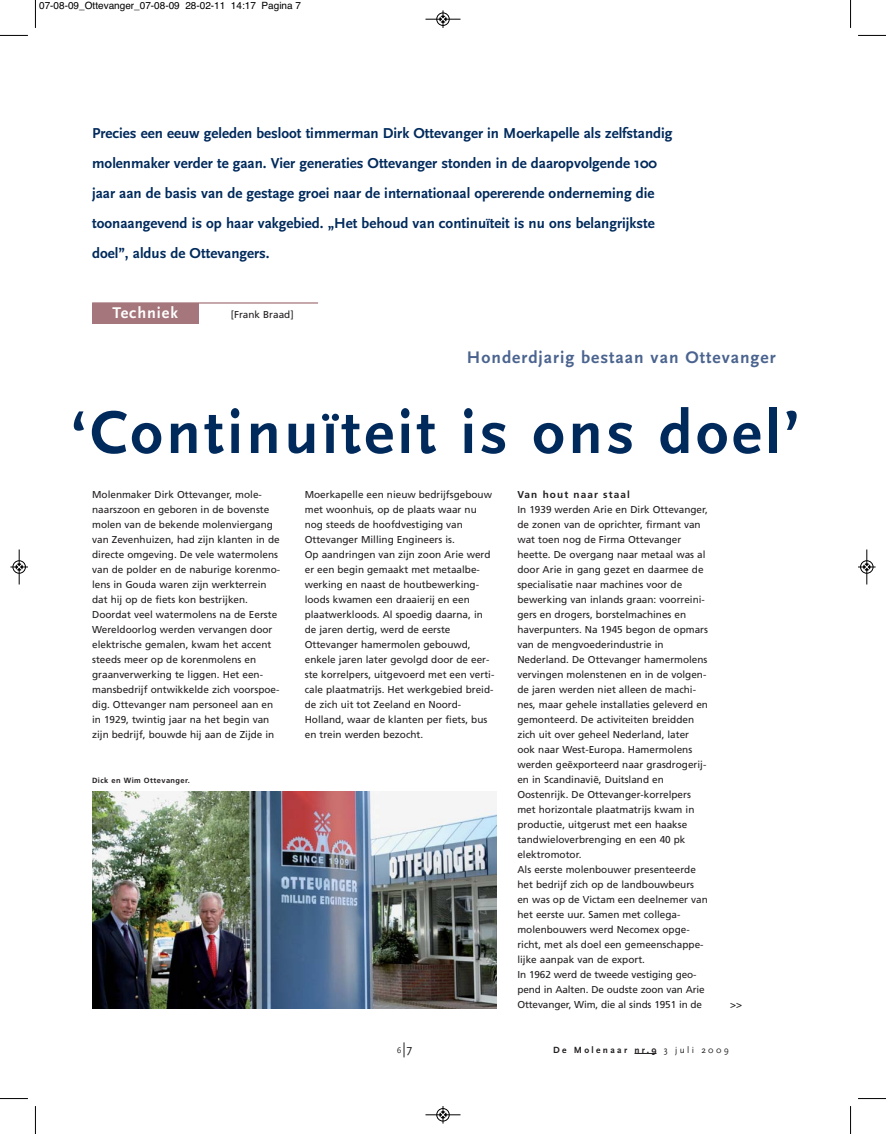
<style>
.page{position:relative;width:886px;height:1134px;background:#fff}
.page>*{position:absolute;margin:0;border:0;box-sizing:border-box;transform-origin:0 0}
.t1{font:700 63px "Scala Sans";letter-spacing:.055em;color:#002a5c}
.t2{font:700 17.5px "Scala Sans";letter-spacing:.055em;color:#4b648f}
.t3{font:700 16.25px "Scala Sans";letter-spacing:.055em;color:#fff}
.t4{font:700 15px/30px "Scala Sans";color:#002a5c}
.t5{font:10px/15px "Frutiger";color:#231f20}
.t6{font:10px "Helvetica";color:#000}
.t7{font:700 9.38px "Scala Sans";letter-spacing:.25em;color:#231f20}
.t8{font:8.75px "Scala Sans";color:#231f20}
.t9{font:700 7.5px "Frutiger";letter-spacing:.055em;color:#231f20}
.s1{font-weight:700}
.s2{font-size:12.5px}
.s3{font-weight:400}
</style>
<div class="page">
<svg style="left:634px;top:1053px;width:22px;height:1px"></svg>
<svg style="left:404px;top:1042px;width:1px;height:15px"></svg>
<div style="left:92px;top:303px;width:106px;height:20px;background:#a5767b"></div>
<hr style="left:92px;top:302px;width:226px;height:2px;background:#a5767b">
<img style="left:92px;top:791px;width:404px;height:218px">
<svg style="left:35px;top:0;width:1px;height:28px"></svg>
<svg style="left:0;top:35px;width:28px;height:1px"></svg>
<svg style="left:850px;top:0;width:1px;height:28px"></svg>
<svg style="left:858px;top:35px;width:28px;height:1px"></svg>
<svg style="left:35px;top:1106px;width:1px;height:28px"></svg>
<svg style="left:0;top:1098px;width:28px;height:1px"></svg>
<svg style="left:850px;top:1106px;width:1px;height:28px"></svg>
<svg style="left:858px;top:1098px;width:28px;height:1px"></svg>
<div style="left:436px;top:13px;width:14px;height:13px;border:1px solid #fff;border-radius:50%"></div>
<hr style="left:425px;top:19px;width:35px;height:1px;background:#000">
<div style="left:437px;top:13px;width:12px;height:13px;border:1px solid #000;border-radius:50%"></div>
<svg style="left:440px;top:10px;width:6px;height:18px"></svg>
<div style="left:436px;top:1108px;width:14px;height:13px;border:1px solid #fff;border-radius:50%"></div>
<hr style="left:425px;top:1114px;width:35px;height:1px;background:#000">
<div style="left:437px;top:1108px;width:12px;height:13px;border:1px solid #000;border-radius:50%"></div>
<svg style="left:440px;top:1106px;width:6px;height:17px"></svg>
<div style="left:13px;top:560px;width:13px;height:14px;border:1px solid #fff;border-radius:50%"></div>
<hr style="left:19px;top:549px;width:1px;height:35px;background:#000">
<div style="left:13px;top:561px;width:13px;height:12px;border:1px solid #000;border-radius:50%"></div>
<svg style="left:10px;top:564px;width:18px;height:6px"></svg>
<div style="left:860px;top:560px;width:13px;height:14px;border:1px solid #fff;border-radius:50%"></div>
<hr style="left:866px;top:549px;width:1px;height:35px;background:#000">
<div style="left:860px;top:561px;width:13px;height:12px;border:1px solid #000;border-radius:50%"></div>
<svg style="left:858px;top:564px;width:17px;height:6px"></svg>
<p class="t6" style="left:39px;top:0;width:263px">07-08-09_Ottevanger_07-08-09 28-02-11 14:17 Pagina 7</p>
<p class="t4" style="left:92px;top:119px;width:582px">Precies een eeuw geleden besloot timmerman Dirk Ottevanger in Moerkapelle als zelfstandig molenmaker verder te gaan. Vier generaties Ottevanger stonden in de daaropvolgende 100 jaar aan de basis van de gestage groei naar de internationaal opererende onderneming die toonaangevend is op haar vakgebied. „Het behoud van continuïteit is nu ons belangrijkste doel”, aldus de Ottevangers.</p>
<p class="t3" style="left:113px;top:306px;width:67px">Techniek</p>
<p class="t5" style="left:231px;top:308px;width:64px">[Frank Braad]</p>
<p class="t2" style="left:467px;top:350px;width:310px">Honderdjarig bestaan van Ottevanger</p>
<p class="t1" style="left:71px;top:407px;width:730px">‘Continuïteit is ons doel’</p>
<p class="t5" style="left:92px;top:488px;width:190px">Molenmaker Dirk Ottevanger, mole&shy;naarszoon en geboren in de bovenste molen van de bekende molenviergang van Zevenhuizen, had zijn klanten in de directe omgeving. De vele watermolens van de polder en de naburige korenmo&shy;lens in Gouda waren zijn werkterrein dat hij op de fiets kon bestrijken.<br>Doordat veel watermolens na de Eerste Wereldoorlog werden vervangen door elektrische gemalen, kwam het accent steeds meer op de korenmolens en graanverwerking te liggen. Het een&shy;mansbedrijf ontwikkelde zich voorspoe&shy;dig. Ottevanger nam personeel aan en in 1929, twintig jaar na het begin van zijn bedrijf, bouwde hij aan de Zijde in</p>
<p class="t5" style="left:305px;top:488px;width:191px">Moerkapelle een nieuw bedrijfsgebouw met woonhuis, op de plaats waar nu nog steeds de hoofdvestiging van Ottevanger Milling Engineers is.<br>Op aandringen van zijn zoon Arie werd er een begin gemaakt met metaalbe&shy;werking en naast de houtbewerking&shy;loods kwamen een draaierij en een plaatwerkloods. Al spoedig daarna, in de jaren dertig, werd de eerste Ottevanger hamermolen gebouwd, enkele jaren later gevolgd door de eer&shy;ste korrelpers, uitgevoerd met een verti&shy;cale plaatmatrijs. Het werkgebied breid&shy;de zich uit tot Zeeland en Noord-Holland, waar de klanten per fiets, bus en trein werden bezocht.</p>
<p class="t5" style="left:517px;top:488px;width:192px"><span class="s1">Van hout naar staal<br></span>In 1939 werden Arie en Dirk Ottevanger, de zonen van de oprichter, firmant van wat toen nog de Firma Ottevanger heette. De overgang naar metaal was al door Arie in gang gezet en daarmee de specialisatie naar machines voor de bewerking van inlands graan: voorreini&shy;gers en drogers, borstelmachines en haverpunters. Na 1945 begon de opmars van de mengvoederindustrie in Nederland. De Ottevanger hamermolens vervingen molenstenen en in de volgen&shy;de jaren werden niet alleen de machi&shy;nes, maar gehele installaties geleverd en gemonteerd. De activiteiten breidden zich uit over geheel Nederland, later ook naar West-Europa. Hamermolens werden geëxporteerd naar grasdrogerij&shy;en in Scandinavië, Duitsland en Oostenrijk. De Ottevanger-korrelpers met horizontale plaatmatrijs kwam in productie, uitgerust met een haakse tandwieloverbrenging en een 40 pk elektromotor.<br>Als eerste molenbouwer presenteerde het bedrijf zich op de landbouwbeurs en was op de Victam een deelnemer van het eerste uur. Samen met collega&shy;molenbouwers werd Necomex opge&shy;richt, met als doel een gemeenschappe&shy;lijke aanpak van de export.<br>In 1962 werd de tweede vestiging geo&shy;pend in Aalten. De oudste zoon van Arie Ottevanger, Wim, die al sinds 1951 in de</p>
<p class="t9" style="left:92px;top:777px;width:99px">Dick en Wim Ottevanger.</p>
<p class="t5" style="left:730px;top:998px;width:13px">&gt;&gt;</p>
<p class="t8" style="left:397px;top:1046px;width:17px">6 <span class="s2">7</span></p>
<p class="t7" style="left:553px;top:1046px;width:177px">De Molenaar nr.9 <span class="s3">3 juli 2009</span></p>
</div>
